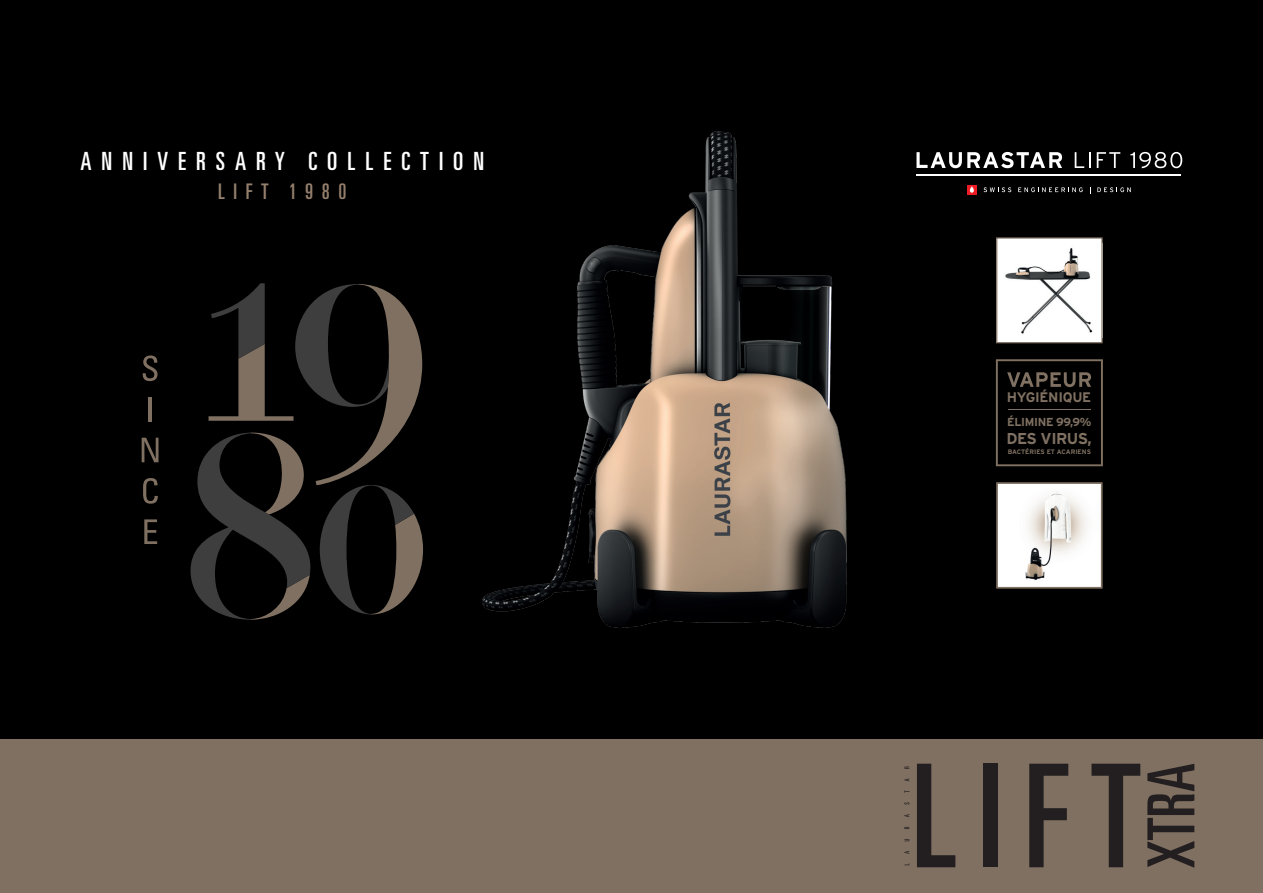
<style>
.page{position:relative;width:1263px;height:893px;background:#fff}
.page>*{position:absolute;margin:0;border:0;box-sizing:border-box;transform-origin:0 0}
.t1{font:ultra-condensed 25.05px "Univers LT Std";letter-spacing:.4em;color:#fff}
.t2{font:ultra-condensed 21.45px "Univers LT Std";letter-spacing:.4em;color:#947f6c}
.t3{font:700 15.75px "Interstate";letter-spacing:-.03em;color:#807162}
.t4{font:700 13.8px "Interstate";letter-spacing:-.02em;color:#807162}
.t5{font:700 11.55px "Interstate";letter-spacing:-.03em;color:#807162}
.t6{font:700 6.45px "Interstate";color:#807162}
</style>
<div class="page">
<div style="left:0;top:738px;width:1263px;height:155px;background:#7f7061"></div>
<div style="left:0;top:0;width:1263px;height:738px;background:#000"></div>
<img style="left:482px;top:131px;width:365px;height:497px">
<svg style="left:916px;top:152px;width:146px;height:16px"></svg>
<svg style="left:1075px;top:152px;width:16px;height:16px"></svg>
<svg style="left:1097px;top:152px;width:23px;height:16px"></svg>
<svg style="left:1130px;top:152px;width:52px;height:16px"></svg>
<hr style="left:916px;top:174px;width:265px;height:2px;background:#fff">
<svg style="left:984px;top:187px;width:27px;height:5px"></svg>
<svg style="left:1018px;top:187px;width:65px;height:5px"></svg>
<svg style="left:1097px;top:187px;width:34px;height:5px"></svg>
<div style="left:967px;top:185px;width:9px;height:9px;background:#ee1d23"></div>
<svg style="left:970px;top:186px;width:4px;height:7px"></svg>
<svg style="left:1147px;top:764px;width:47px;height:104px"></svg>
<svg style="left:904px;top:851px;width:5px;height:3px"></svg>
<svg style="left:904px;top:814px;width:5px;height:3px"></svg>
<svg style="left:904px;top:778px;width:5px;height:3px"></svg>
<svg style="left:904px;top:766px;width:5px;height:3px"></svg>
<svg style="left:917px;top:764px;width:38px;height:103px"></svg>
<div style="left:983px;top:764px;width:14px;height:103px;background:#231f20"></div>
<svg style="left:1029px;top:764px;width:39px;height:103px"></svg>
<svg style="left:1091px;top:764px;width:49px;height:103px"></svg>
<svg style="left:191px;top:283px;width:232px;height:337px"></svg>
<svg style="left:143px;top:355px;width:14px;height:26px"></svg>
<hr style="left:148px;top:397px;width:4px;height:24px;background:#7f7061">
<svg style="left:142px;top:438px;width:16px;height:24px"></svg>
<svg style="left:143px;top:478px;width:15px;height:26px"></svg>
<svg style="left:144px;top:519px;width:13px;height:25px"></svg>
<svg style="left:996px;top:359px;width:107px;height:107px"></svg>
<div style="left:997px;top:238px;width:105px;height:105px;background:#fff"></div>
<img style="left:1005px;top:248px;width:88px;height:86px">
<div style="left:996px;top:237px;width:107px;height:106px;border:1px solid #7f7061"></div>
<div style="left:997px;top:483px;width:105px;height:105px;background:#fff"></div>
<img style="left:1025px;top:491px;width:62px;height:89px">
<div style="left:996px;top:482px;width:106px;height:107px;border:2px solid #7f7061"></div>
<p class="t1" style="left:80px;top:147px;width:405px">ANNIVERSARY COLLECTION</p>
<p class="t2" style="left:218px;top:179px;width:130px">LIFT 1980</p>
<p class="t4" style="left:1007px;top:390px;width:86px">HYGIÉNIQUE</p>
<p class="t5" style="left:1007px;top:416px;width:86px">ÉLIMINE 99,9%</p>
<p class="t6" style="left:1008px;top:448px;width:85px">BACTÉRIES ET ACARIENS</p>
<p class="t3" style="left:1006px;top:429px;width:87px">DES VIRUS,</p>
</div>
